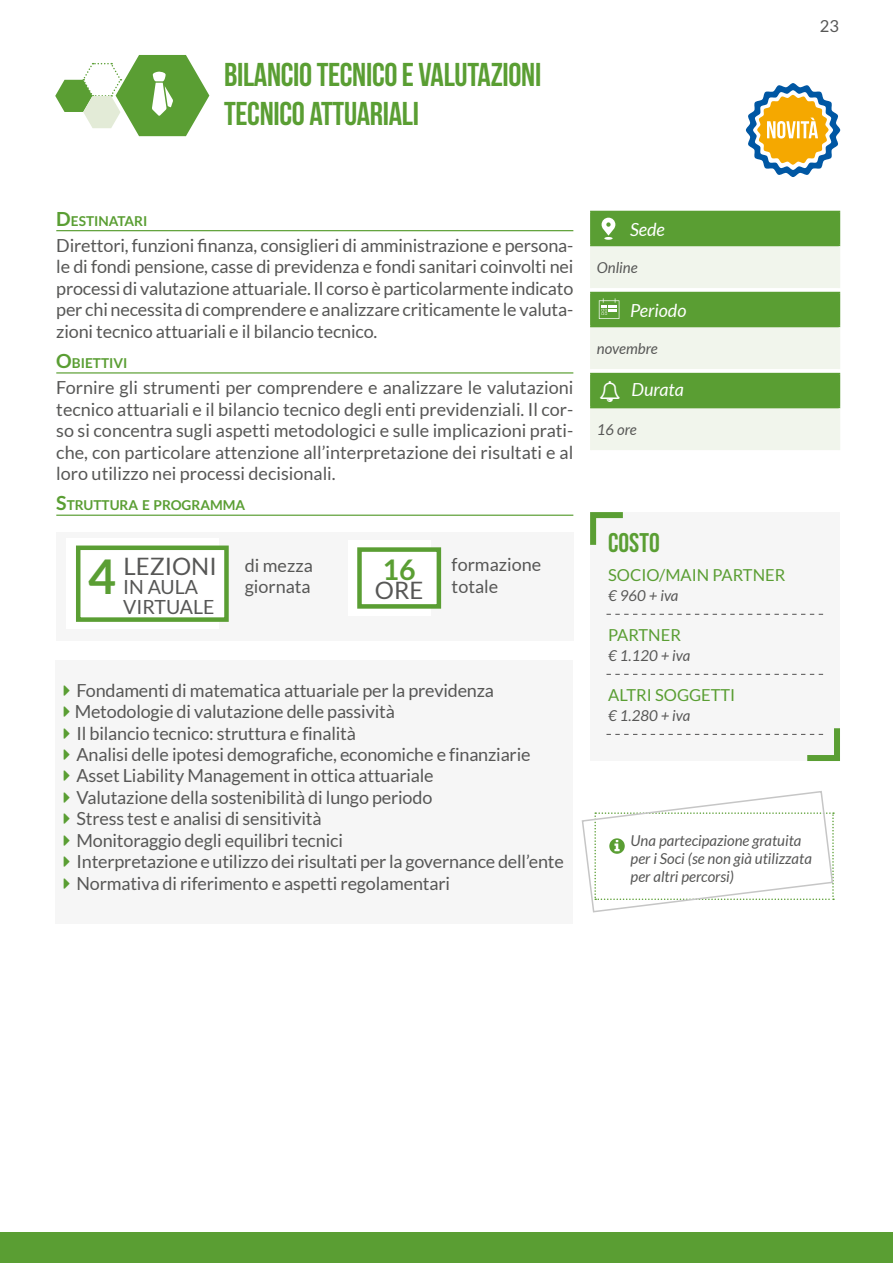
<style>
.page{position:relative;width:893px;height:1263px;background:#fff}
.page>*{position:absolute;margin:0;border:0;box-sizing:border-box;transform-origin:0 0}
.t1{font:700 48px "Lato";color:#5a9e33}
.t2{font:33px/39.6px "Bebas Neue";letter-spacing:-.01em;color:#5a9e33}
.t3{font:700 28.5px "Lato";color:#5a9e33}
.t4{font:27px "Bebas Neue";color:#5a9e33}
.t5{font:24px "Lato";color:#575756}
.t6{font:19.5px/19.5px "Lato";color:#575756}
.t7{font:18px/21.6px "Lato";letter-spacing:-.01em;color:#575756}
.t8{font:italic 18px "Lato";color:#fff}
.t9{font:16.5px "Lato";color:#5a9e33}
.t10{font:16.5px "Lato";color:#575756}
.t11{font:italic 15px/18px "Lato";color:#575756}
.t12{font:700 13.65px "Lato";color:#5a9e33}
.s1{font-size:19.5px}
</style>
<div class="page">
<div style="left:0;top:1232px;width:893px;height:31px;background:#5a9e33"></div>
<div style="left:592px;top:212px;width:247px;height:33px;background:#5a9e33"></div>
<svg style="left:592px;top:246px;width:247px;height:204px;background:#c0d9b0"></svg>
<hr style="left:590px;top:212px;width:2px;height:33px;background:#5a9e33">
<hr style="left:590px;top:211px;width:250px;height:1px;background:#5a9e33">
<hr style="left:839px;top:212px;width:1px;height:33px;background:#5a9e33">
<hr style="left:590px;top:246px;width:2px;height:42px;background:#f1f5ec">
<hr style="left:590px;top:245px;width:250px;height:1px;background:#5a9e33">
<hr style="left:839px;top:246px;width:1px;height:42px;background:#f1f5ec">
<hr style="left:590px;top:293px;width:2px;height:33px;background:#5a9e33">
<hr style="left:590px;top:292px;width:250px;height:1px;background:#5a9e33">
<hr style="left:839px;top:293px;width:1px;height:33px;background:#5a9e33">
<hr style="left:590px;top:327px;width:2px;height:42px;background:#f1f5ec">
<hr style="left:590px;top:326px;width:250px;height:1px;background:#5a9e33">
<hr style="left:839px;top:327px;width:1px;height:42px;background:#f1f5ec">
<hr style="left:590px;top:374px;width:2px;height:33px;background:#5a9e33">
<hr style="left:590px;top:373px;width:250px;height:1px;background:#5a9e33">
<hr style="left:839px;top:374px;width:1px;height:33px;background:#5a9e33">
<hr style="left:590px;top:408px;width:2px;height:42px;background:#f1f5ec">
<hr style="left:590px;top:407px;width:250px;height:1px;background:#5a9e33">
<hr style="left:839px;top:408px;width:1px;height:42px;background:#f1f5ec">
<svg style="left:602px;top:218px;width:13px;height:22px"></svg>
<svg style="left:599px;top:298px;width:20px;height:21px"></svg>
<svg style="left:55px;top:55px;width:154px;height:81px"></svg>
<div style="left:590px;top:512px;width:250px;height:249px;background:#f6f6f6"></div>
<svg style="left:590px;top:512px;width:33px;height:33px"></svg>
<svg style="left:606px;top:614px;width:217px;height:1px"></svg>
<svg style="left:606px;top:674px;width:217px;height:1px"></svg>
<svg style="left:606px;top:728px;width:234px;height:33px"></svg>
<svg style="left:581px;top:791px;width:253px;height:122px"></svg>
<div style="left:56px;top:532px;width:517px;height:109px;background:#f6f6f6"></div>
<div style="left:348px;top:540px;width:83px;height:76px;background:#fff"></div>
<div style="left:357px;top:547px;width:84px;height:62px;background:#fff;border:4px solid #5a9e33"></div>
<div style="left:67px;top:538px;width:152px;height:91px;background:#fff"></div>
<div style="left:76px;top:545px;width:153px;height:77px;background:#fff;border:4px solid #5a9e33"></div>
<hr style="left:56px;top:230px;width:517px;height:1px;background:#5a9e33">
<hr style="left:56px;top:372px;width:517px;height:1px;background:#5a9e33">
<hr style="left:56px;top:515px;width:517px;height:1px;background:#5a9e33">
<svg style="left:746px;top:83px;width:94px;height:94px"></svg>
<div style="left:55px;top:660px;width:517px;height:263px;background:#f6f6f6"></div>
<svg style="left:600px;top:380px;width:20px;height:22px"></svg>
<h2 class="t2" style="left:224px;top:54px;width:319px">BILANCIO TECNICO E VALUTAZIONI<br>TECNICO ATTUARIALI</h2>
<p class="t10" style="left:820px;top:17px;width:21px">23</p>
<p class="t12" style="left:56px;top:213px;width:93px"><span class="s1">D</span>ESTINATARI</p>
<p class="t7" style="left:56px;top:234px;width:519px;text-align:justify">Direttori, funzioni finanza, consiglieri di amministrazione e persona&shy;le di fondi pensione, casse di previdenza e fondi sanitari coinvolti nei processi di valutazione attuariale. Il corso è particolarmente indicato per chi necessita di comprendere e analizzare criticamente le valuta&shy;zioni tecnico attuariali e il bilancio tecnico.</p>
<p class="t12" style="left:56px;top:355px;width:73px"><span class="s1">O</span>BIETTIVI</p>
<p class="t7" style="left:56px;top:376px;width:519px;text-align:justify">Fornire gli strumenti per comprendere e analizzare le valutazioni tecnico attuariali e il bilancio tecnico degli enti previdenziali. Il cor&shy;so si concentra sugli aspetti metodologici e sulle implicazioni prati&shy;che, con particolare attenzione all’interpretazione dei risultati e al loro utilizzo nei processi decisionali.</p>
<p class="t12" style="left:56px;top:498px;width:190px"><span class="s1">S</span>TRUTTURA E PROGRAMMA</p>
<h1 class="t1" style="left:88px;top:549px;width:29px">4</h1>
<h3 class="t5" style="left:124px;top:553px;width:95px">LEZIONI</h3>
<p class="t6" style="left:123px;top:577px;width:93px">IN AULA<br>VIRTUALE</p>
<p class="t7" style="left:245px;top:554px;width:70px">di mezza giornata</p>
<h3 class="t3" style="left:383px;top:553px;width:35px">16</h3>
<h3 class="t5" style="left:375px;top:577px;width:50px">ORE</h3>
<p class="t7" style="left:452px;top:554px;width:91px">formazione totale</p>
<p class="t7" style="left:75px;top:679px;width:491px">Fondamenti di matematica attuariale per la previdenza Metodologie di valutazione delle passività<br>Il bilancio tecnico: struttura e finalità<br>Analisi delle ipotesi demografiche, economiche e finanziarie Asset Liability Management in ottica attuariale<br>Valutazione della sostenibilità di lungo periodo<br>Stress test e analisi di sensitività<br>Monitoraggio degli equilibri tecnici<br>Interpretazione e utilizzo dei risultati per la governance dell’ente Normativa di riferimento e aspetti regolamentari</p>
<p class="t8" style="left:630px;top:219px;width:36px">Sede</p>
<p class="t11" style="left:597px;top:259px;width:42px">Online</p>
<p class="t8" style="left:630px;top:300px;width:58px">Periodo</p>
<p class="t11" style="left:597px;top:340px;width:62px">novembre</p>
<p class="t8" style="left:632px;top:380px;width:54px">Durata</p>
<p class="t11" style="left:597px;top:421px;width:41px">16 ore</p>
<h3 class="t4" style="left:608px;top:528px;width:53px">COSTO</h3>
<p class="t9" style="left:608px;top:566px;width:179px">SOCIO/MAIN PARTNER</p>
<p class="t11" style="left:608px;top:587px;width:72px">€ 960 + iva</p>
<p class="t9" style="left:608px;top:626px;width:74px">PARTNER</p>
<p class="t11" style="left:608px;top:647px;width:84px">€ 1.120 + iva</p>
<p class="t9" style="left:608px;top:686px;width:129px">ALTRI SOGGETTI</p>
<p class="t11" style="left:608px;top:707px;width:84px">€ 1.280 + iva</p>
<p class="t11" style="left:631px;top:832px;width:183px">Una partecipazione gratuita per i Soci (se non già utilizzata per altri percorsi)</p>
</div>
